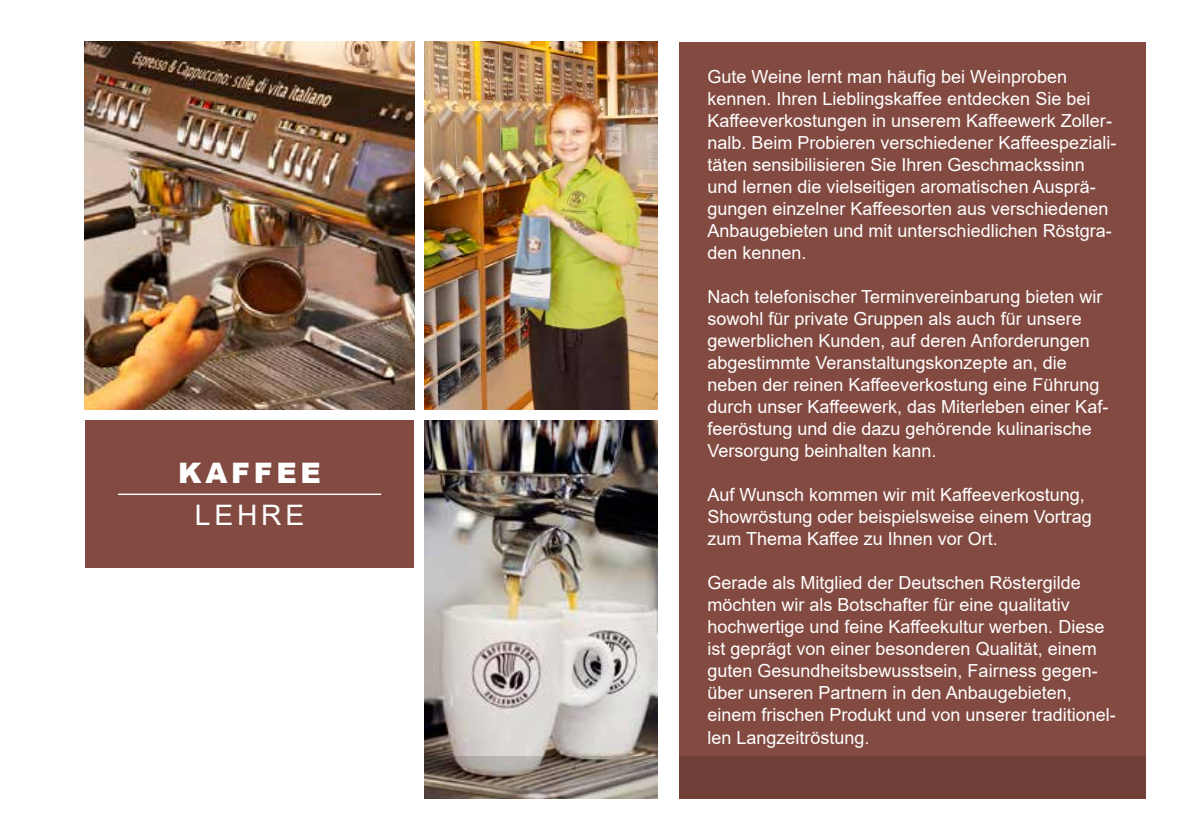
<style>
.page{position:relative;width:1191px;height:840px;background:#fff}
.page>*{position:absolute;margin:0;border:0;box-sizing:border-box;transform-origin:0 0}
.t1{font:900 28.2px "Arial";letter-spacing:.135em;color:#fff}
.t2{font:28.2px "Arial";letter-spacing:.135em;color:#fff}
.t3{font:18px/22px "Arial";color:#fff}
</style>
<div class="page">
<div style="left:679px;top:42px;width:466px;height:755px;background:#824a41"></div>
<img style="left:85px;top:42px;width:329px;height:367px">
<img style="left:425px;top:42px;width:233px;height:367px">
<img style="left:425px;top:420px;width:233px;height:335px">
<div style="left:679px;top:755px;width:466px;height:42px;background:#6f3f37"></div>
<svg style="left:425px;top:755px;width:233px;height:42px"></svg>
<div style="left:85px;top:420px;width:329px;height:147px;background:#824a41"></div>
<hr style="left:118px;top:493px;width:263px;height:1px;background:#fff">
<h1 class="t1" style="left:178px;top:452px;width:144px">KAFFEE</h1>
<h1 class="t2" style="left:195px;top:495px;width:111px">LEHRE</h1>
<p class="t3" style="left:707px;top:65px;width:410px">Gute Weine lernt man häufig bei Weinproben kennen. Ihren Lieblingskaffee entdecken Sie bei Kaffeeverkostungen in unserem Kaffeewerk Zoller&shy;nalb. Beim Probieren verschiedener Kaffeespeziali&shy;täten sensibilisieren Sie Ihren Geschmackssinn und lernen die vielseitigen aromatischen Ausprä&shy;gungen einzelner Kaffeesorten aus verschiedenen Anbaugebieten und mit unterschiedlichen Röstgra&shy;den kennen.</p>
<p class="t3" style="left:707px;top:285px;width:402px">Nach telefonischer Terminvereinbarung bieten wir sowohl für private Gruppen als auch für unsere gewerblichen Kunden, auf deren Anforderungen abgestimmte Veranstaltungskonzepte an, die neben der reinen Kaffeeverkostung eine Führung durch unser Kaffeewerk, das Miterleben einer Kaf&shy;feeröstung und die dazu gehörende kulinarische Versorgung beinhalten kann.</p>
<p class="t3" style="left:707px;top:483px;width:386px">Auf Wunsch kommen wir mit Kaffeeverkostung,<br>Showröstung oder beispielsweise einem Vortrag zum Thema Kaffee zu Ihnen vor Ort.</p>
<p class="t3" style="left:707px;top:571px;width:410px">Gerade als Mitglied der Deutschen Röstergilde möchten wir als Botschafter für eine qualitativ hochwertige und feine Kaffeekultur werben. Diese ist geprägt von einer besonderen Qualität, einem guten Gesundheitsbewusstsein, Fairness gegen&shy;über unseren Partnern in den Anbaugebieten, einem frischen Produkt und von unserer traditionel&shy;len Langzeitröstung.</p>
</div>
